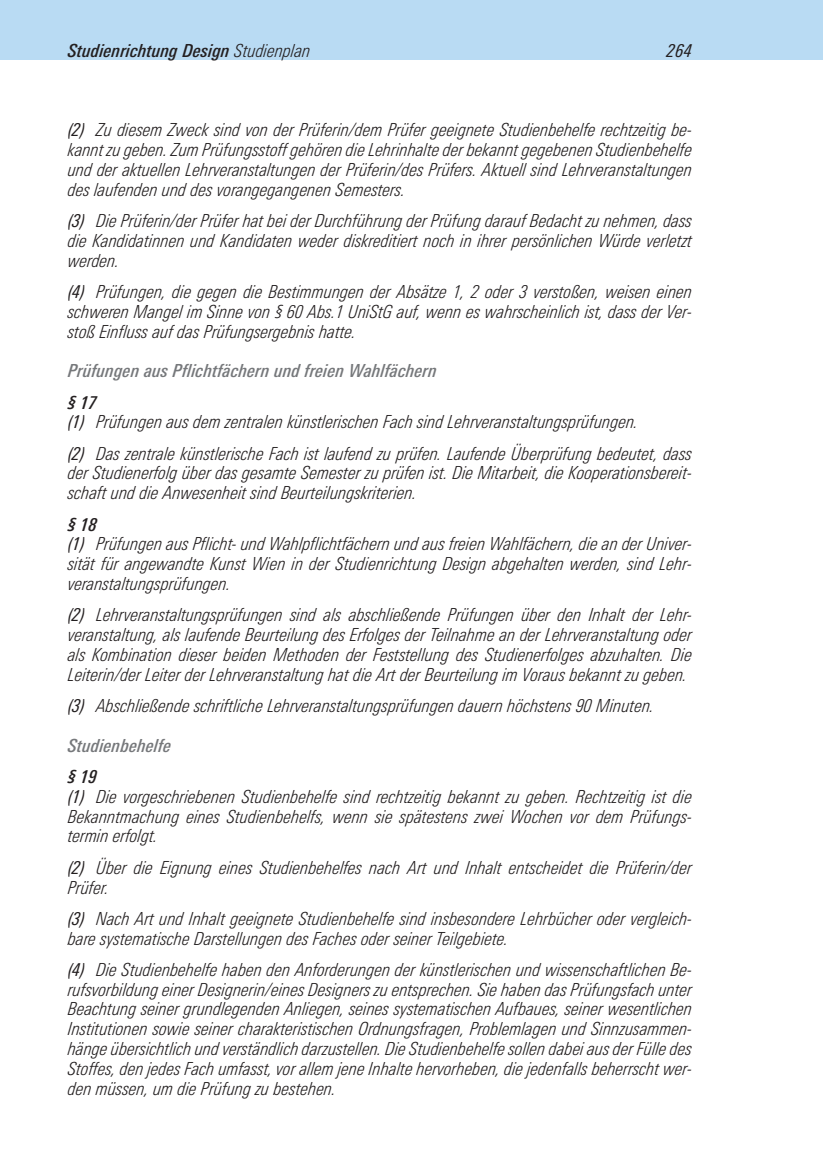
<style>
.page{position:relative;width:823px;height:1163px;background:#fff}
.page>*{position:absolute;margin:0;border:0;box-sizing:border-box;transform-origin:0 0}
.t1{font:italic 300 condensed 18px/19.8px "Linotype Univers";color:#231f20;text-align:justify}
.t2{font:italic 500 condensed 18px "Linotype Univers";color:#76787b}
.t3{font:italic 500 condensed 18px "Linotype Univers";color:#231f20}
.t4{font:italic condensed 18px "Linotype Univers";color:#231f20}
.s1{font-weight:300}
.s2{font-weight:400}
.s3{font-weight:500}
</style>
<div class="page">
<div style="left:0;top:0;width:822px;height:60px;background:#b9dbf3"></div>
<p class="t3" style="left:68px;top:43px;width:244px">Studienrichtung Design <span class="s1">Studienplan</span></p>
<p class="t4" style="left:666px;top:43px;width:27px">264</p>
<p class="t1" style="left:68px;top:121px;width:625px"><span class="s2">(2)</span> Zu diesem Zweck sind von der Prüferin/dem Prüfer geeignete Studienbehelfe rechtzeitig be&shy;kannt zu geben. Zum Prüfungsstoff gehören die Lehrinhalte der bekannt gegebenen Studienbehelfe und der aktuellen Lehrveranstaltungen der Prüferin/des Prüfers. Aktuell sind Lehrveranstaltungen des laufenden und des vorangegangenen Semesters.</p>
<p class="t1" style="left:68px;top:212px;width:625px"><span class="s2">(3)</span> Die Prüferin/der Prüfer hat bei der Durchführung der Prüfung darauf Bedacht zu nehmen, dass die Kandidatinnen und Kandidaten weder diskreditiert noch in ihrer persönlichen Würde verletzt werden.</p>
<p class="t1" style="left:68px;top:283px;width:625px"><span class="s2">(4)</span> Prüfungen, die gegen die Bestimmungen der Absätze 1, 2 oder 3 verstoßen, weisen einen schweren Mangel im Sinne von § 60 Abs.1 UniStG auf, wenn es wahrscheinlich ist, dass der Ver&shy;stoß Einfluss auf das Prüfungsergebnis hatte.</p>
<p class="t2" style="left:68px;top:364px;width:370px">Prüfungen aus Pflichtfächern und freien Wahlfächern</p>
<p class="t1" style="left:68px;top:393px;width:571px"><span class="s3">§ 17<br></span><span class="s2">(1)</span> Prüfungen aus dem zentralen künstlerischen Fach sind Lehrveranstaltungsprüfungen.</p>
<p class="t1" style="left:68px;top:444px;width:625px"><span class="s2">(2)</span> Das zentrale künstlerische Fach ist laufend zu prüfen. Laufende Überprüfung bedeutet, dass der Studienerfolg über das gesamte Semester zu prüfen ist. Die Mitarbeit, die Kooperationsbereit&shy;schaft und die Anwesenheit sind Beurteilungskriterien.</p>
<p class="t1" style="left:68px;top:515px;width:625px;text-align:left"><span class="s3">§ 18<br></span><span class="s2">(1)</span> Prüfungen aus Pflicht- und Wahlpflichtfächern und aus freien Wahlfächern, die an der Univer&shy;sität für angewandte Kunst Wien in der Studienrichtung Design abgehalten werden, sind Lehr&shy;veranstaltungsprüfungen.</p>
<p class="t1" style="left:68px;top:606px;width:625px"><span class="s2">(2)</span> Lehrveranstaltungsprüfungen sind als abschließende Prüfungen über den Inhalt der Lehr&shy;veranstaltung, als laufende Beurteilung des Erfolges der Teilnahme an der Lehrveranstaltung oder als Kombination dieser beiden Methoden der Feststellung des Studienerfolges abzuhalten. Die Leiterin/der Leiter der Lehrveranstaltung hat die Art der Beurteilung im Voraus bekannt zu geben.</p>
<p class="t1" style="left:68px;top:697px;width:587px"><span class="s2">(3)</span> Abschließende schriftliche Lehrveranstaltungsprüfungen dauern höchstens 90 Minuten.</p>
<p class="t2" style="left:68px;top:738px;width:105px">Studienbehelfe</p>
<p class="t1" style="left:68px;top:767px;width:625px;text-align:left"><span class="s3">§ 19<br></span><span class="s2">(1)</span> Die vorgeschriebenen Studienbehelfe sind rechtzeitig bekannt zu geben. Rechtzeitig ist die Bekanntmachung eines Studienbehelfs, wenn sie spätestens zwei Wochen vor dem Prüfungs&shy;termin erfolgt.</p>
<p class="t1" style="left:68px;top:858px;width:625px"><span class="s2">(2)</span> Über die Eignung eines Studienbehelfes nach Art und Inhalt entscheidet die Prüferin/der<br>Prüfer.</p>
<p class="t1" style="left:68px;top:909px;width:625px"><span class="s2">(3)</span> Nach Art und Inhalt geeignete Studienbehelfe sind insbesondere Lehrbücher oder vergleich&shy;bare systematische Darstellungen des Faches oder seiner Teilgebiete.</p>
<p class="t1" style="left:68px;top:960px;width:625px"><span class="s2">(4)</span> Die Studienbehelfe haben den Anforderungen der künstlerischen und wissenschaftlichen Be&shy;rufsvorbildung einer Designerin/eines Designers zu entsprechen. Sie haben das Prüfungsfach unter Beachtung seiner grundlegenden Anliegen, seines systematischen Aufbaues, seiner wesentlichen Institutionen sowie seiner charakteristischen Ordnungsfragen, Problemlagen und Sinnzusammen&shy;hänge übersichtlich und verständlich darzustellen. Die Studienbehelfe sollen dabei aus der Fülle des Stoffes, den jedes Fach umfasst, vor allem jene Inhalte hervorheben, die jedenfalls beherrscht wer&shy;den müssen, um die Prüfung zu bestehen.</p>
</div>
